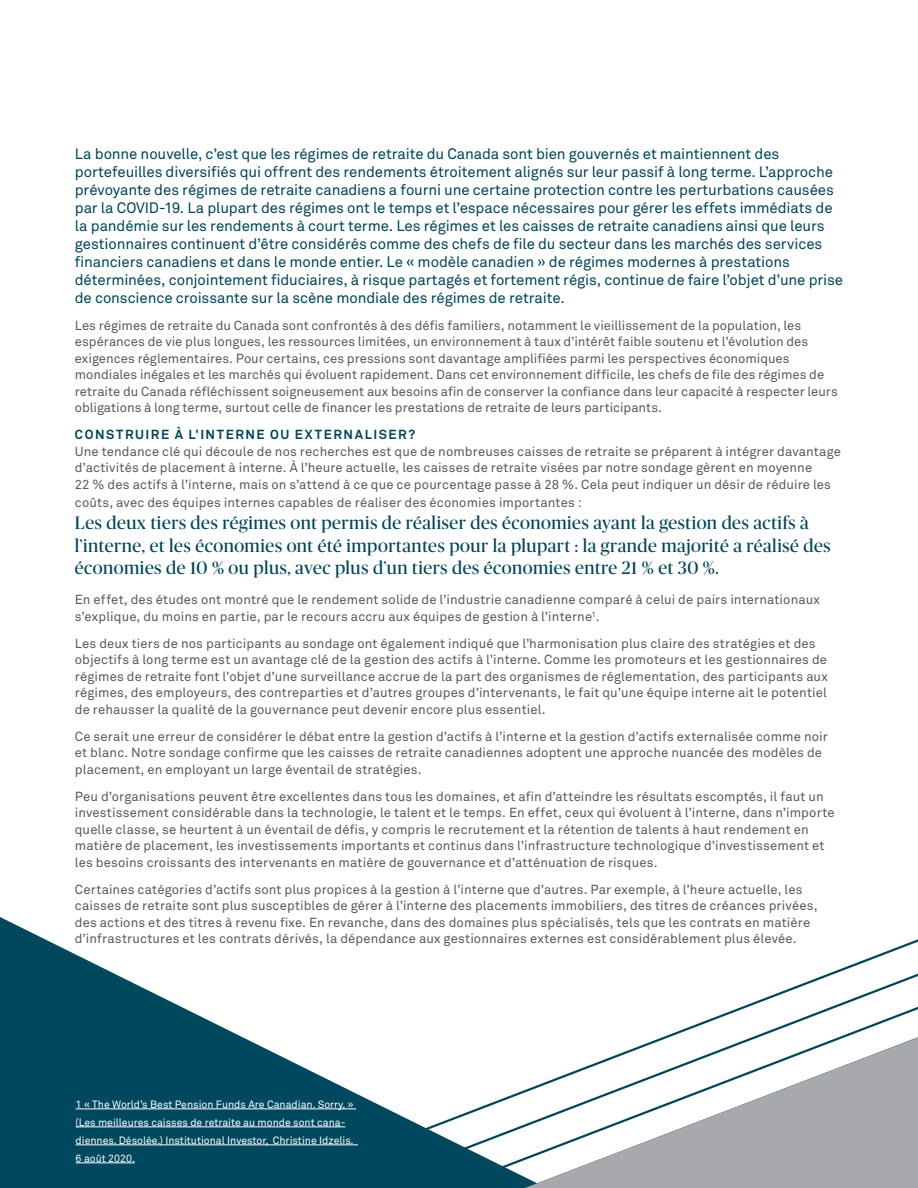
<style>
.page{position:relative;width:918px;height:1188px;background:#fff}
.page>*{position:absolute;margin:0;border:0;box-sizing:border-box;transform-origin:0 0}
.t1{font:18px/22.5px "Publico Banner";letter-spacing:.03em;color:#00455a}
.Body_Copy__Akkurat_P{font:15px/18px "Akkurat Pro";letter-spacing:-.005em;color:#00455a}
.Body_Copy__Akkurat_P-2{font:13.05px/16.5px "Akkurat Pro";letter-spacing:.01em;color:#58595b}
.t2{font:10.5px/18px "Akkurat Pro";color:#fff}
.s1{font-weight:700;color:#00455a}
</style>
<div class="page">
<svg style="left:663px;top:939px;width:255px;height:98px"></svg>
<svg style="left:0;top:917px;width:525px;height:271px;fill:#00485e"></svg>
<svg style="left:525px;top:1037px;width:393px;height:151px;fill:#a7a9ac"></svg>
<hr style="left:76px;top:1109px;width:280px;height:1px;background:#fff">
<hr style="left:76px;top:1127px;width:269px;height:1px;background:#fff">
<hr style="left:76px;top:1145px;width:282px;height:1px;background:#fff">
<hr style="left:76px;top:1163px;width:59px;height:1px;background:#fff">
<p class="Body_Copy__Akkurat_P" style="left:75px;top:145px;width:770px">La bonne nouvelle, c’est que les régimes de retraite du Canada sont bien gouvernés et maintiennent des portefeuilles diversifiés qui offrent des rendements étroitement alignés sur leur passif à long terme. L’approche prévoyante des régimes de retraite canadiens a fourni une certaine protection contre les perturbations causées par la COVID-19. La plupart des régimes ont le temps et l’espace nécessaires pour gérer les effets immédiats de la pandémie sur les rendements à court terme. Les régimes et les caisses de retraite canadiens ainsi que leurs gestionnaires continuent d’être considérés comme des chefs de file du secteur dans les marchés des services financiers canadiens et dans le monde entier. Le « modèle canadien » de régimes modernes à prestations déterminées, conjointement fiduciaires, à risque partagés et fortement régis, continue de faire l’objet d’une prise de conscience croissante sur la scène mondiale des régimes de retraite.</p>
<p class="Body_Copy__Akkurat_P-2" style="left:75px;top:317px;width:765px">Les régimes de retraite du Canada sont confrontés à des défis familiers, notamment le vieillissement de la population, les espérances de vie plus longues, les ressources limitées, un environnement à taux d’intérêt faible soutenu et l’évolution des exigences réglementaires. Pour certains, ces pressions sont davantage amplifiées parmi les perspectives économiques mondiales inégales et les marchés qui évoluent rapidement. Dans cet environnement difficile, les chefs de file des régimes de retraite du Canada réfléchissent soigneusement aux besoins afin de conserver la confiance dans leur capacité à respecter leurs obligations à long terme, surtout celle de financer les prestations de retraite de leurs participants.</p>
<p class="Body_Copy__Akkurat_P-2" style="left:75px;top:427px;width:768px"><span class="s1">CONSTRUIRE À L’INTERNE OU EXTERNALISER?<br></span>Une tendance clé qui découle de nos recherches est que de nombreuses caisses de retraite se préparent à intégrer davantage d’activités de placement à interne. À l’heure actuelle, les caisses de retraite visées par notre sondage gèrent en moyenne<br>22 % des actifs à l’interne, mais on s’attend à ce que ce pourcentage passe à 28 %. Cela peut indiquer un désir de réduire les</p>
<p class="Body_Copy__Akkurat_P-2" style="left:75px;top:494px;width:509px">coûts, avec des équipes internes capables de réaliser des économies importantes :</p>
<p class="t1" style="left:75px;top:511px;width:757px">Les deux tiers des régimes ont permis de réaliser des économies ayant la gestion des actifs à l’interne, et les économies ont été importantes pour la plupart : la grande majorité a réalisé des économies de 10 % ou plus, avec plus d’un tiers des économies entre 21 % et 30 %.</p>
<p class="Body_Copy__Akkurat_P-2" style="left:75px;top:592px;width:747px">En effet, des études ont montré que le rendement solide de l’industrie canadienne comparé à celui de pairs internationaux s’explique, du moins en partie, par le recours accru aux équipes de gestion à l’interne<sup>1</sup>.</p>
<p class="Body_Copy__Akkurat_P-2" style="left:75px;top:635px;width:755px">Les deux tiers de nos participants au sondage ont également indiqué que l’harmonisation plus claire des stratégies et des objectifs à long terme est un avantage clé de la gestion des actifs à l’interne. Comme les promoteurs et les gestionnaires de régimes de retraite font l’objet d’une surveillance accrue de la part des organismes de réglementation, des participants aux régimes, des employeurs, des contreparties et d’autres groupes d’intervenants, le fait qu’une équipe interne ait le potentiel de rehausser la qualité de la gouvernance peut devenir encore plus essentiel.</p>
<p class="Body_Copy__Akkurat_P-2" style="left:75px;top:728px;width:754px">Ce serait une erreur de considérer le débat entre la gestion d’actifs à l’interne et la gestion d’actifs externalisée comme noir et blanc. Notre sondage confirme que les caisses de retraite canadiennes adoptent une approche nuancée des modèles de placement, en employant un large éventail de stratégies.</p>
<p class="Body_Copy__Akkurat_P-2" style="left:75px;top:788px;width:761px">Peu d’organisations peuvent être excellentes dans tous les domaines, et afin d’atteindre les résultats escomptés, il faut un investissement considérable dans la technologie, le talent et le temps. En effet, ceux qui évoluent à l’interne, dans n’importe quelle classe, se heurtent à un éventail de défis, y compris le recrutement et la rétention de talents à haut rendement en matière de placement, les investissements importants et continus dans l’infrastructure technologique d’investissement et les besoins croissants des intervenants en matière de gouvernance et d’atténuation de risques.</p>
<p class="Body_Copy__Akkurat_P-2" style="left:75px;top:881px;width:744px">Certaines catégories d’actifs sont plus propices à la gestion à l’interne que d’autres. Par exemple, à l’heure actuelle, les caisses de retraite sont plus susceptibles de gérer à l’interne des placements immobiliers, des titres de créances privées, des actions et des titres à revenu fixe. En revanche, dans des domaines plus spécialisés, tels que les contrats en matière d’infrastructures et les contrats dérivés, la dépendance aux gestionnaires externes est considérablement plus élevée.</p>
<p class="t2" style="left:76px;top:1095px;width:280px">1 « The World’s Best Pension Funds Are Canadian. Sorry. » (Les meilleures caisses de retraite au monde sont cana&shy;diennes. Désolée.) Institutional Investor, Christine Idzelis.<br>6 août 2020.</p>
</div>
